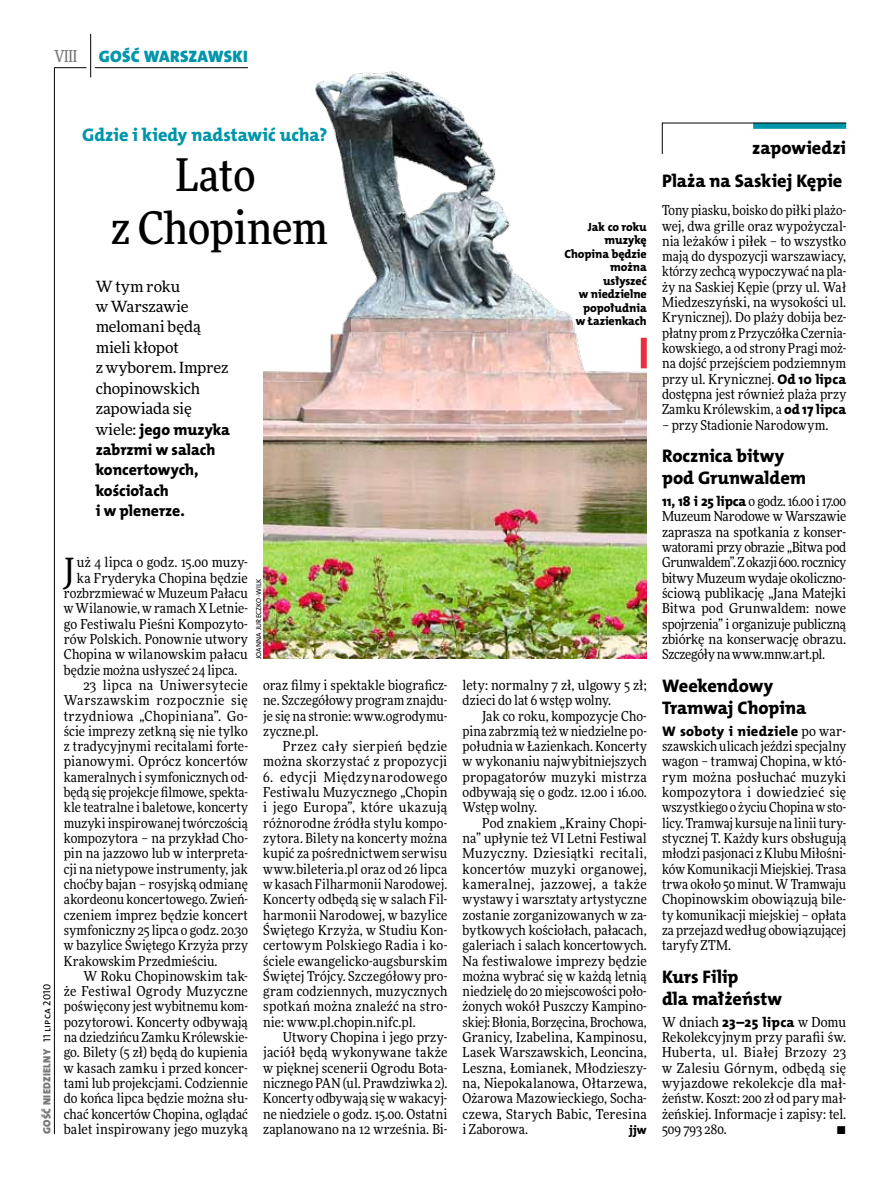
<style>
.page{position:relative;width:893px;height:1191px;background:#fff}
.page>*{position:absolute;margin:0;border:0;box-sizing:border-box;transform-origin:0 0}
.t1{font:500 45px/52.5px "Freeday Narrow";color:#000;text-align:center}
.t2{font:34.8px "Freeday Narrow News";color:#000}
.t3{font:18.3px/21.6px "The Mix HP8 Ex Bld";letter-spacing:-.005em;color:#000}
.t4{font:18.3px "The Mix HP8 Ex Bld";letter-spacing:-.005em;color:#0096aa}
.t5{font:16.65px "The Mix HP9 Blk";letter-spacing:.02em;color:#0096aa}
.t6{font:500 16.5px "Freeday Narrow";color:#787779;scale:.9 1}
.t7{font:15.75px/20.4px "The Mix HP8 Ex Bld";letter-spacing:-.005em;color:#000}
.t8{font:15.45px/20.4px "Freeday News";letter-spacing:-.01em;color:#000}
.t9{font:13.95px "The Mix HP8 Ex Bld";letter-spacing:.015em;color:#000}
.t10{font:13.65px/15.3px "Freeday Narrow News";letter-spacing:.005em;color:#000;text-align:justify}
.t11{font:13.65px "Freeday Narrow News";letter-spacing:.03em;color:#000}
.t12{font:13.65px "Freeday Narrow News";letter-spacing:.025em;color:#000}
.t13{font:12.3px "The Mix HP8 Ex Bld";color:#000}
.t14{font:12px/13.5px "The Mix HP8 Ex Bld";letter-spacing:-.005em;color:#000;text-align:right}
.t15{font:10.5px "The Mix HP9 Blk";letter-spacing:.025em;color:#787779}
.t16{font:7.2px "The Mix HP5 Plain";letter-spacing:.015em;color:#000}
.s1{font-family:"Freeday News";font-size:15.45px}
.s2{font-family:"The Mix HP5 Plain";color:#000}
.s3{font-family:"The Mix HP8 Ex Bld";font-size:13.95px}
.s4{font-family:"Freeday Narrow News";font-size:13.65px}
</style>
<div class="page">
<hr style="left:54px;top:67px;width:1px;height:1067px;background:#000">
<hr style="left:90px;top:34px;width:1px;height:43px;background:#000">
<hr style="left:54px;top:67px;width:32px;height:1px;background:#000">
<hr style="left:95px;top:67px;width:153px;height:1px;background:#000">
<svg style="left:662px;top:123px;width:185px;height:31px"></svg>
<img style="left:263px;top:71px;width:384px;height:587px">
<div style="left:641px;top:338px;width:6px;height:30px;background:#e92f3f"></div>
<p class="t6" style="left:54px;top:46px;width:27px">VIII</p>
<p class="t5" style="left:99px;top:46px;width:150px">GOŚĆ WARSZAWSKI</p>
<h3 class="t4" style="left:82px;top:123px;width:247px">Gdzie i kiedy nadstawić ucha?</h3>
<h1 class="t1" style="left:111px;top:148px;width:218px">Lato<br>z Chopinem</h1>
<p class="t8" style="left:96px;top:276px;width:134px">W tym roku<br>w Warszawie melomani będą mieli kłopot<br>z wyborem. Imprez chopinowskich zapowiada się</p>
<p class="t7" style="left:96px;top:419px;width:136px"><span class="s1">wiele:</span> jego muzyka zabrzmi w salach koncertowych, kościołach<br>i w plenerze.</p>
<p class="t15" style="left:40px;top:1134px;width:151px;rotate:-90deg">GOŚĆ NIEDZIELNY <span class="s2">11 lipca 2010</span></p>
<h2 class="t2" style="left:64px;top:549px;width:13px">J</h2>
<p class="t10" style="left:77px;top:555px;width:172px">uż 4 lipca o godz. 15.00 muzy-</p>
<p class="t10" style="left:77px;top:570px;width:172px">ka Fryderyka Chopina będzie</p>
<p class="t10" style="left:64px;top:585px;width:186px">rozbrzmiewać w Muzeum Pałacu</p>
<p class="t10" style="left:64px;top:600px;width:186px">w Wilanowie, w ramach X Letnie-</p>
<p class="t10" style="left:64px;top:616px;width:186px">go Festiwalu Pieśni Kompozyto-</p>
<p class="t10" style="left:64px;top:631px;width:186px">rów Polskich. Ponownie utwory</p>
<p class="t10" style="left:64px;top:646px;width:186px">Chopina w wilanowskim pałacu</p>
<p class="t10" style="left:64px;top:662px;width:175px">będzie można usłyszeć 24 lipca.</p>
<p class="t11" style="left:83px;top:676px;width:166px">23 lipca na Uniwersytecie</p>
<p class="t11" style="left:64px;top:692px;width:186px">Warszawskim rozpocznie się</p>
<p class="t11" style="left:64px;top:707px;width:186px">trzydniowa „Chopiniana”. Go-</p>
<p class="t10" style="left:64px;top:723px;width:186px">ście imprezy zetkną się nie tylko</p>
<p class="t10" style="left:64px;top:738px;width:186px">z tradycyjnymi recitalami forte-</p>
<p class="t10" style="left:64px;top:754px;width:186px">pianowymi. Oprócz koncertów</p>
<p class="t10" style="left:64px;top:769px;width:186px">kameralnych i symfonicznych od-</p>
<p class="t10" style="left:64px;top:784px;width:186px">będą się projekcje filmowe, spekta-</p>
<p class="t10" style="left:64px;top:799px;width:186px">kle teatralne i baletowe, koncerty</p>
<p class="t10" style="left:64px;top:815px;width:186px">muzyki inspirowanej twórczością</p>
<p class="t10" style="left:64px;top:830px;width:186px">kompozytora – na przykład Cho-</p>
<p class="t10" style="left:64px;top:845px;width:186px">pin na jazzowo lub w interpreta-</p>
<p class="t10" style="left:64px;top:861px;width:186px">cji na nietypowe instrumenty, jak</p>
<p class="t10" style="left:64px;top:876px;width:186px">choćby bajan – rosyjską odmianę</p>
<p class="t10" style="left:64px;top:891px;width:186px">akordeonu koncertowego. Zwień-</p>
<p class="t10" style="left:64px;top:907px;width:186px">czeniem imprez będzie koncert</p>
<p class="t10" style="left:64px;top:922px;width:186px">symfoniczny 25 lipca o godz. 20.30</p>
<p class="t10" style="left:64px;top:937px;width:186px">w bazylice Świętego Krzyża przy</p>
<p class="t10" style="left:64px;top:953px;width:155px">Krakowskim Przedmieściu.</p>
<p class="t10" style="left:83px;top:968px;width:166px">W Roku Chopinowskim tak-</p>
<p class="t12" style="left:64px;top:983px;width:186px">że Festiwal Ogrody Muzyczne</p>
<p class="t10" style="left:64px;top:998px;width:186px">poświęcony jest wybitnemu kom-</p>
<p class="t10" style="left:64px;top:1014px;width:186px">pozytorowi. Koncerty odbywają</p>
<p class="t10" style="left:64px;top:1029px;width:186px">na dziedzińcu Zamku Królewskie-</p>
<p class="t10" style="left:64px;top:1044px;width:186px">go. Bilety (5 zł) będą do kupienia</p>
<p class="t10" style="left:64px;top:1060px;width:186px">w kasach zamku i przed koncer-</p>
<p class="t10" style="left:64px;top:1075px;width:186px">tami lub projekcjami. Codziennie</p>
<p class="t10" style="left:64px;top:1090px;width:186px">do końca lipca będzie można słu-</p>
<p class="t10" style="left:64px;top:1106px;width:186px">chać koncertów Chopina, oglądać</p>
<p class="t10" style="left:64px;top:1121px;width:186px">balet inspirowany jego muzyką</p>
<p class="t16" style="left:254px;top:659px;width:82px;rotate:-90deg">Joanna Jureczko-Wilk</p>
<p class="t10" style="left:263px;top:677px;width:186px">oraz filmy i spektakle biograficz&shy;ne. Szczegółowy program znajdu&shy;je się na stronie: www.ogrodymu&shy;zyczne.pl.</p>
<p class="t10" style="left:263px;top:738px;width:186px;text-align:right">Przez cały sierpień będzie można skorzystać z propozycji</p>
<p class="t10" style="left:263px;top:769px;width:186px">6. edycji Międzynarodowego Festiwalu Muzycznego „Chopin i jego Europa”, które ukazują różnorodne źródła stylu kompo&shy;zytora. Bilety na koncerty można kupić za pośrednictwem serwisu www.bileteria.pl oraz od 26 lipca w kasach Filharmonii Narodowej.<br>Koncerty odbędą się w salach Fil&shy;harmonii Narodowej, w bazylice Świętego Krzyża, w Studiu Kon&shy;certowym Polskiego Radia i ko&shy;ściele ewangelicko-augsburskim Świętej Trójcy. Szczegółowy pro&shy;gram codziennych, muzycznych spotkań można znaleźć na stro&shy;nie: www.pl.chopin.nifc.pl.</p>
<p class="t10" style="left:263px;top:1029px;width:186px;text-indent:20px">Utwory Chopina i jego przy&shy;jaciół będą wykonywane także w pięknej scenerii Ogrodu Bota&shy;nicznego PAN (ul. Prawdziwka 2).<br>Koncerty odbywają się w wakacyj&shy;ne niedziele o godz. 15.00. Ostatni zaplanowano na 12 września. Bi-</p>
<p class="t14" style="left:564px;top:220px;width:84px">Jak co roku muzykę<br>Chopina będzie można usłyszeć<br>w niedzielne popołudnia<br>w Łazienkach</p>
<p class="t10" style="left:463px;top:677px;width:186px">lety: normalny 7 zł, ulgowy 5 zł; dzieci do lat 6 wstęp wolny.</p>
<p class="t10" style="left:463px;top:708px;width:186px;text-indent:20px">Jak co roku, kompozycje Cho&shy;pina zabrzmią też w niedzielne po&shy;południa w Łazienkach. Koncerty w wykonaniu najwybitniejszych propagatorów muzyki mistrza odbywają się o godz. 12.00 i 16.00.<br>Wstęp wolny.</p>
<p class="t10" style="left:463px;top:815px;width:186px;text-indent:20px">Pod znakiem „Krainy Chopi&shy;na” upłynie też VI Letni Festiwal Muzyczny. Dziesiątki recitali, koncertów muzyki organowej, kameralnej, jazzowej, a także wystawy i warsztaty artystyczne zostanie zorganizowanych w za&shy;bytkowych kościołach, pałacach, galeriach i salach koncertowych.<br>Na festiwalowe imprezy będzie można wybrać się w każdą letnią niedzielę do 20 miejscowości poło&shy;żonych wokół Puszczy Kampino&shy;skiej: Błonia, Borzęcina, Brochowa, Granicy, Izabelina, Kampinosu, Lasek Warszawskich, Leoncina, Leszna, Łomianek, Młodzieszy&shy;na, Niepokalanowa, Ołtarzewa, Ożarowa Mazowieckiego, Socha&shy;czewa, Starych Babic, Teresina i Zaborowa.</p>
<p class="t13" style="left:629px;top:1122px;width:19px">jjw</p>
<h3 class="t3" style="left:662px;top:131px;width:186px;line-height:32.8px;text-align:right">zapowiedzi<br>Plaża na Saskiej Kępie</h3>
<p class="t10" style="left:662px;top:202px;width:186px">Tony piasku, boisko do piłki plażo&shy;wej, dwa grille oraz wypożyczal&shy;nia leżaków i piłek – to wszystko mają do dyspozycji warszawiacy, którzy zechcą wypoczywać na pla&shy;ży na Saskiej Kępie (przy ul. Wał Miedzeszyński, na wysokości ul.<br>Krynicznej). Do plaży dobija bez&shy;płatny prom z Przyczółka Czernia&shy;kowskiego, a od strony Pragi moż&shy;na dojść przejściem podziemnym przy ul. Krynicznej. <span class="s3">Od 10 lipca </span>dostępna jest również plaża przy Zamku Królewskim, a <span class="s3">od 17 lipca</span></p>
<p class="t10" style="left:662px;top:417px;width:168px">– przy Stadionie Narodowym.</p>
<h3 class="t3" style="left:662px;top:445px;width:144px">Rocznica bitwy pod Grunwaldem</h3>
<p class="t10" style="left:662px;top:493px;width:186px"><span class="s3">11, 18 i 25 lipca</span> o godz. 16.00 i 17.00<br>Muzeum Narodowe w Warszawie zaprasza na spotkania z konser&shy;watorami przy obrazie „Bitwa pod Grunwaldem”. Z okazji 600. rocznicy bitwy Muzeum wydaje okoliczno&shy;ściową publikację „Jana Matejki Bitwa pod Grunwaldem: nowe spojrzenia” i organizuje publiczną zbiórkę na konserwację obrazu.<br>Szczegóły na www.mnw.art.pl.</p>
<h3 class="t3" style="left:662px;top:675px;width:146px">Weekendowy<br>Tramwaj Chopina</h3>
<p class="t9" style="left:662px;top:722px;width:186px">W soboty i niedziele <span class="s4">po war-</span></p>
<p class="t10" style="left:662px;top:738px;width:186px">szawskich ulicach jeździ specjalny wagon – tramwaj Chopina, w któ&shy;rym można posłuchać muzyki kompozytora i dowiedzieć się wszystkiego o życiu Chopina w sto&shy;licy. Tramwaj kursuje na linii tury&shy;stycznej T. Każdy kurs obsługują młodzi pasjonaci z Klubu Miłośni&shy;ków Komunikacji Miejskiej. Trasa trwa około 50 minut. W Tramwaju Chopinowskim obowiązują bile&shy;ty komunikacji miejskiej – opłata za przejazd według obowiązującej taryfy ZTM.</p>
<h3 class="t3" style="left:662px;top:966px;width:122px">Kurs Filip<br>dla małżeństw</h3>
<p class="t10" style="left:662px;top:1014px;width:186px">W dniach <span class="s3">23–25 lipca</span> w Domu Rekolekcyjnym przy parafii św.<br>Huberta, ul. Białej Brzozy 23 w Zalesiu Górnym, odbędą się wyjazdowe rekolekcje dla mał&shy;żeństw. Koszt: 200 zł od pary mał&shy;żeńskiej. Informacje i zapisy: tel.<br>509 793 280.</p>
<p class="t10" style="left:837px;top:1121px;width:11px">•</p>
</div>
